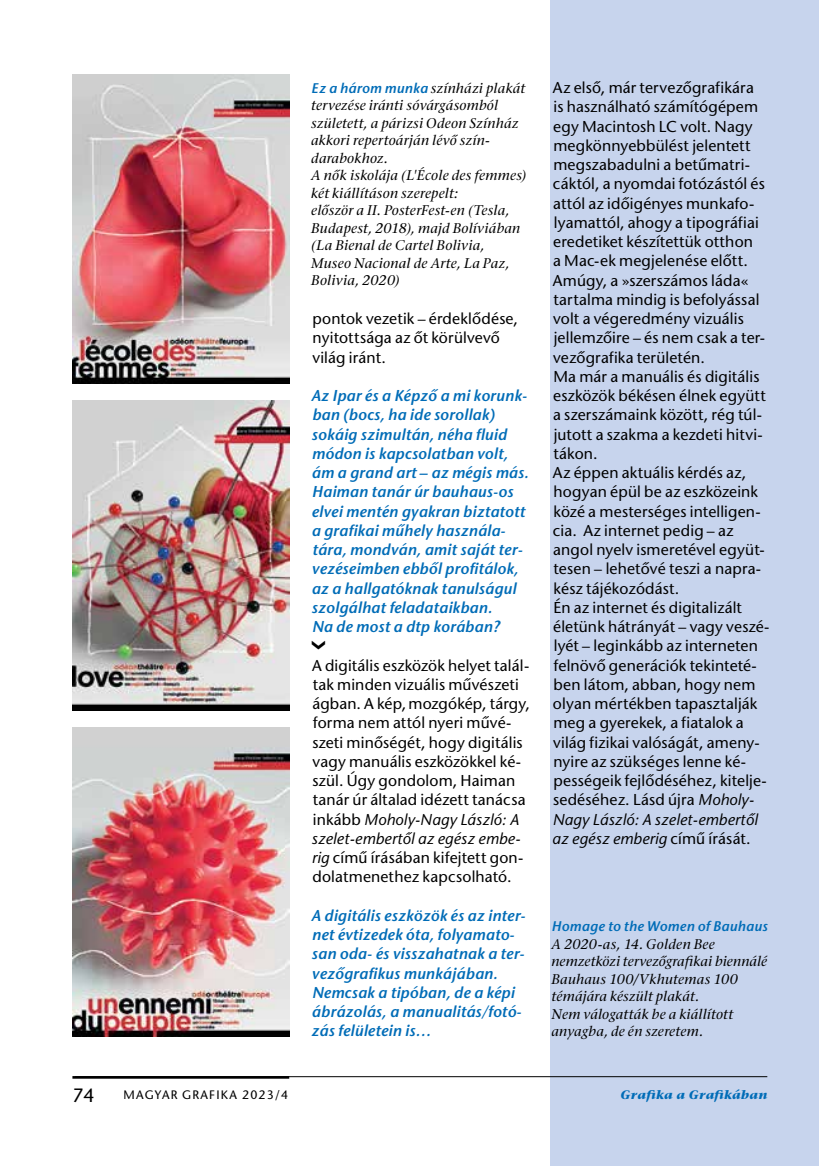
<style>
.page{position:relative;width:819px;height:1166px;background:#fff}
.page>*{position:absolute;margin:0;border:0;box-sizing:border-box;transform-origin:0 0}
.t1{font:19.25px "Stone Sans H";color:#000}
.t2{font:15.75px/19.2px "Stone Sans H";letter-spacing:.01em;color:#000}
.t3{font:15.75px/19.2px "Ston San Sem Italic H";letter-spacing:.01em;color:#006cb7}
.t4{font:15.75px/19.2px "Stone Sans Italic H";letter-spacing:.01em;color:#000}
.t5{font:14px/17.5px "Stone Serif Italic H";letter-spacing:.015em;color:#000}
.t6{font:14px "Ston San Sem Italic H";letter-spacing:.02em;color:#006cb7}
.t7{font:12.25px "Stone Sans H";letter-spacing:.1em;color:#000}
.t8{font:12.25px "Stone Serif Bold Italic H";letter-spacing:.025em;color:#006cb7}
.s1{font-family:"Ston San Sem Italic H";color:#006cb7}
.s2{font-family:"Stone Sans H"}
.s3{font-family:"Stone Sans Italic H"}
</style>
<div class="page">
<hr style="left:72px;top:1076px;width:217px;height:2px;background:#000">
<div style="left:550px;top:0;width:269px;height:1166px;background:#c7d4ed"></div>
<img style="left:72px;top:74px;width:217px;height:310px">
<img style="left:72px;top:727px;width:217px;height:310px">
<img style="left:72px;top:401px;width:217px;height:309px">
<hr style="left:75px;top:1076px;width:692px;height:1px;background:#000">
<p class="t5" style="left:311px;top:79px;width:216px"><span class="s1">Ez a három munka</span> színházi plakát tervezése iránti sóvárgásomból született, a párizsi Odeon Színház akkori repertoárján lévô szín&shy;darabokhoz.<br>A nôk iskolája (L'École des femmes) két kiállításon szerepelt:<br>elôször a II. PosterFest-en (Tesla,<br>Budapest, 2018), majd Bolíviában (La Bienal de Cartel Bolivia,<br>Museo Nacional de Arte, La Paz,<br>Bolivia, 2020)</p>
<p class="t2" style="left:312px;top:309px;width:207px">pontok vezetik – érdeklôdése, nyitottsága az ôt körülvevô világ iránt.</p>
<p class="t3" style="left:311px;top:386px;width:219px">Az Ipar és a Képzô a mi korunk&shy;ban (bocs, ha ide sorollak) sokáig szimultán, néha fluid módon is kapcsolatban volt, ám a grand art – az mégis más.<br>Haiman tanár úr bauhaus-os elvei mentén gyakran biztatott a grafikai mûhely használa&shy;tára, mondván, amit saját ter&shy;vezéseimben ebbôl profitálok, az a hallgatóknak tanulságul szolgálhat feladataikban.<br>Na de most a dtp korában?</p>
<p class="t2" style="left:312px;top:655px;width:219px">A digitális eszközök helyet talál&shy;tak minden vizuális mûvészeti ágban. A kép, mozgókép, tárgy, forma nem attól nyeri mûvé&shy;szeti minôségét, hogy digitális vagy manuális eszközökkel ké&shy;szül. Úgy gondolom, Haiman tanár úr általad idézett tanácsa</p>
<p class="t4" style="left:311px;top:809px;width:210px"><span class="s2">inkább</span> Moholy-Nagy László: A szelet-embertôl az egész embe-</p>
<p class="t2" style="left:312px;top:848px;width:213px"><span class="s3">rig</span> címû írásában kifejtett gon&shy;dolatmenethez kapcsolható.</p>
<p class="t3" style="left:311px;top:906px;width:216px">A digitális eszközök és az inter&shy;net évtizedek óta, folyamato&shy;san oda- és visszahatnak a ter&shy;vezôgrafikus munkájában.<br>Nemcsak a tipóban, de a képi ábrázolás, a manualitás/fotó&shy;zás felületein is…</p>
<p class="t2" style="left:553px;top:78px;width:218px">Az elsô, már tervezôgrafikára<br>is használható számítógépem egy Macintosh LC volt. Nagy megkönnyebbülést jelentett megszabadulni a betûmatri&shy;cáktól, a nyomdai fotózástól és attól az idôigényes munkafo&shy;lyamattól, ahogy a tipográfiai eredetiket készítettük otthon<br>a Mac-ek megjelenése elôtt.<br>Amúgy, a »szerszámos láda« tartalma mindig is befolyással volt a végeredmény vizuális jellemzôire – és nem csak a ter&shy;vezôgrafika területén.<br>Ma már a manuális és digitális eszközök békésen élnek együtt a szerszámaink között, rég túl&shy;jutott a szakma a kezdeti hitvi&shy;tákon.<br>Az éppen aktuális kérdés az, hogyan épül be az eszközeink közé a mesterséges intelligen&shy;cia. Az internet pedig – az angol nyelv ismeretével együt&shy;tesen – lehetôvé teszi a napra&shy;kész tájékozódást.<br>Én az internet és digitalizált életünk hátrányát – vagy veszé&shy;lyét – leginkább az interneten felnövô generációk tekinteté&shy;ben látom, abban, hogy nem olyan mértékben tapasztalják meg a gyerekek, a fiatalok a világ fizikai valóságát, ameny&shy;nyire az szükséges lenne ké&shy;pességeik fejlôdéséhez, kitelje&shy;sedéséhez. Lásd újra <span class="s3">Moholy-</span></p>
<p class="t4" style="left:552px;top:809px;width:207px">Nagy László: A szelet-embertôl az egész emberig <span class="s2">címû írását.</span></p>
<p class="t6" style="left:551px;top:918px;width:217px">Homage to the Women of Bauhaus</p>
<p class="t5" style="left:551px;top:935px;width:217px">A 2020-as, 14. Golden Bee nemzetközi tervezôgrafikai biennálé<br>Bauhaus 100/Vkhutemas 100 témájára készült plakát.<br>Nem válogatták be a kiállított anyagba, de én szeretem.</p>
<p class="t1" style="left:72px;top:1084px;width:24px">74</p>
<p class="t7" style="left:123px;top:1087px;width:166px">MAGYAR GRAFIKA 2023/4</p>
<p class="t8" style="left:620px;top:1087px;width:148px">Grafika a Grafikában</p>
</div>
